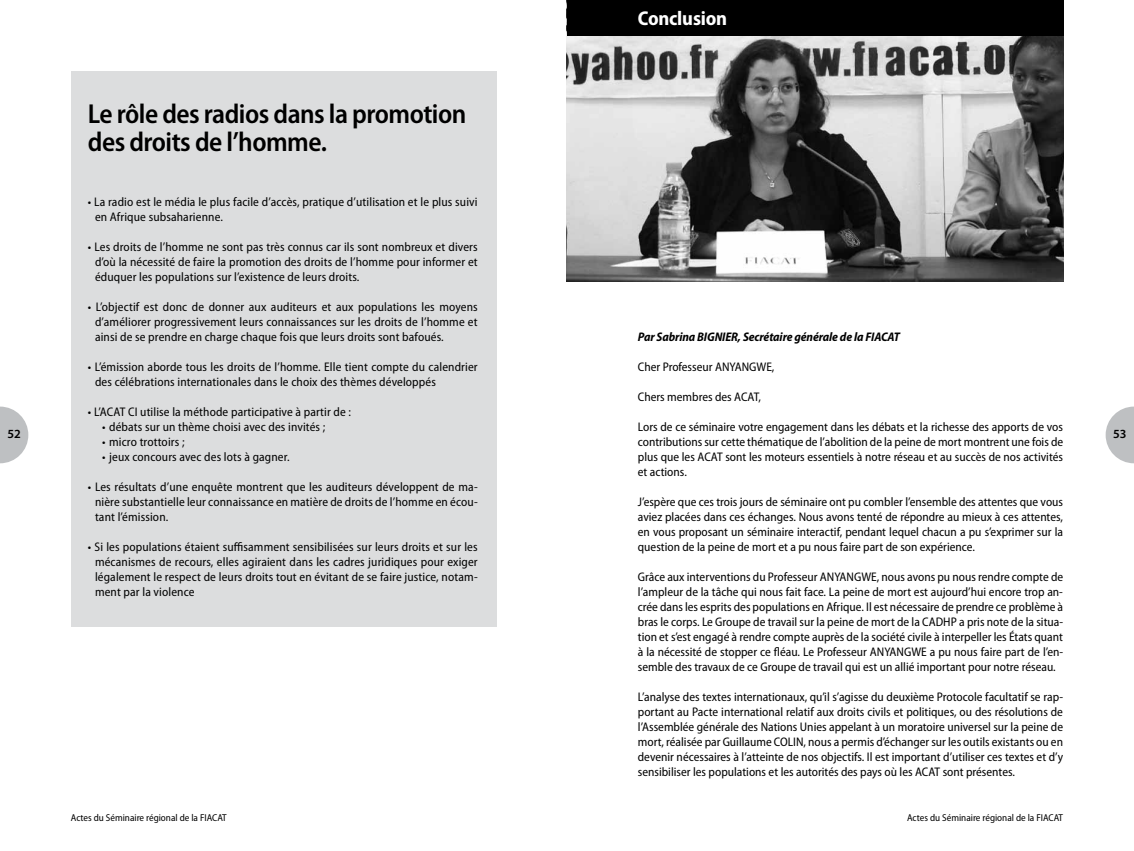
<style>
.page{position:relative;width:1134px;height:851px;background:#fff}
.page>*{position:absolute;margin:0;border:0;box-sizing:border-box;transform-origin:0 0}
.t1{font:600 semi-condensed 27.5px/27.5px "Myriad Pro";letter-spacing:-.02em;color:#000}
.t2{font:700 semi-condensed 20px "Myriad Pro";color:#fff}
.t3{font:semi-condensed 12.5px/15px "Myriad Pro";letter-spacing:.01em;color:#000;text-align:justify}
.t4{font:italic 700 semi-condensed 12.5px "Myriad Pro";letter-spacing:-.01em;color:#000}
.t5{font:600 12.5px "Myriad Pro";color:#000}
.t6{font:semi-condensed 10px "Myriad Pro";color:#000}
</style>
<div class="page">
<svg style="left:0;top:406px;width:28px;height:57px"></svg>
<svg style="left:1106px;top:406px;width:28px;height:57px"></svg>
<div style="left:71px;top:71px;width:425px;height:555px;background:#dcddde"></div>
<img style="left:567px;top:35px;width:496px;height:246px">
<div style="left:567px;top:0;width:496px;height:35px;background:#000"></div>
<p class="t5" style="left:7px;top:426px;width:15px">52</p>
<h1 class="t1" style="left:88px;top:100px;width:380px">Le rôle des radios dans la promotion des droits de l’homme.</h1>
<p class="t3" style="left:95px;top:194px;width:384px;text-indent:-7px">• La radio est le média le plus facile d’accès, pratique d’utilisation et le plus suivi en Afrique subsaharienne.</p>
<p class="t3" style="left:95px;top:239px;width:384px;text-indent:-7px">• Les droits de l’homme ne sont pas très connus car ils sont nombreux et divers d’où la nécessité de faire la promotion des droits de l’homme pour informer et éduquer les populations sur l’existence de leurs droits.</p>
<p class="t3" style="left:95px;top:299px;width:384px;text-indent:-7px">• L’objectif est donc de donner aux auditeurs et aux populations les moyens d’améliorer progressivement leurs connaissances sur les droits de l’homme et ainsi de se prendre en charge chaque fois que leurs droits sont bafoués.</p>
<p class="t3" style="left:95px;top:359px;width:384px;text-indent:-7px">• L’émission aborde tous les droits de l’homme. Elle tient compte du calendrier des célébrations internationales dans le choix des thèmes développés</p>
<p class="t3" style="left:88px;top:404px;width:265px">• L’ACAT CI utilise la méthode participative à partir de :</p>
<p class="t3" style="left:102px;top:419px;width:225px">• débats sur un thème choisi avec des invités ;</p>
<p class="t3" style="left:102px;top:434px;width:84px">• micro trottoirs ;</p>
<p class="t3" style="left:102px;top:449px;width:189px">• jeux concours avec des lots à gagner.</p>
<p class="t3" style="left:95px;top:479px;width:384px;text-indent:-7px">• Les résultats d’une enquête montrent que les auditeurs développent de ma&shy;nière substantielle leur connaissance en matière de droits de l’homme en écou&shy;tant l’émission.</p>
<p class="t3" style="left:95px;top:539px;width:384px;text-indent:-7px">• Si les populations étaient suffisamment sensibilisées sur leurs droits et sur les mécanismes de recours, elles agiraient dans les cadres juridiques pour exiger légalement le respect de leurs droits tout en évitant de se faire justice, notam&shy;ment par la violence</p>
<h2 class="t2" style="left:638px;top:7px;width:91px">Conclusion</h2>
<p class="t4" style="left:638px;top:330px;width:263px">Par Sabrina BIGNIER, Secrétaire générale de la FIACAT</p>
<p class="t3" style="left:638px;top:359px;width:138px">Cher Professeur ANYANGWE,</p>
<p class="t3" style="left:638px;top:389px;width:125px">Chers membres des ACAT,</p>
<p class="t3" style="left:638px;top:419px;width:427px">Lors de ce séminaire votre engagement dans les débats et la richesse des apports de vos contributions sur cette thématique de l’abolition de la peine de mort montrent une fois de plus que les ACAT sont les moteurs essentiels à notre réseau et au succès de nos activités et actions.</p>
<p class="t3" style="left:638px;top:494px;width:427px">J’espère que ces trois jours de séminaire ont pu combler l’ensemble des attentes que vous aviez placées dans ces échanges. Nous avons tenté de répondre au mieux à ces attentes, en vous proposant un séminaire interactif, pendant lequel chacun a pu s’exprimer sur la question de la peine de mort et a pu nous faire part de son expérience.</p>
<p class="t3" style="left:638px;top:569px;width:427px">Grâce aux interventions du Professeur ANYANGWE, nous avons pu nous rendre compte de l’ampleur de la tâche qui nous fait face. La peine de mort est aujourd’hui encore trop an&shy;crée dans les esprits des populations en Afrique. Il est nécessaire de prendre ce problème à bras le corps. Le Groupe de travail sur la peine de mort de la CADHP a pris note de la situa&shy;tion et s’est engagé à rendre compte auprès de la société civile à interpeller les États quant à la nécessité de stopper ce fléau. Le Professeur ANYANGWE a pu nous faire part de l’en&shy;semble des travaux de ce Groupe de travail qui est un allié important pour notre réseau.</p>
<p class="t3" style="left:638px;top:689px;width:427px">L’analyse des textes internationaux, qu’il s’agisse du deuxième Protocole facultatif se rap&shy;portant au Pacte international relatif aux droits civils et politiques, ou des résolutions de l’Assemblée générale des Nations Unies appelant à un moratoire universel sur la peine de mort, réalisée par Guillaume COLIN, nous a permis d’échanger sur les outils existants ou en devenir nécessaires à l’atteinte de nos objectifs. Il est important d’utiliser ces textes et d’y sensibiliser les populations et les autorités des pays où les ACAT sont présentes.</p>
<p class="t6" style="left:71px;top:812px;width:157px">Actes du Séminaire régional de la FIACAT</p>
<p class="t6" style="left:907px;top:812px;width:157px">Actes du Séminaire régional de la FIACAT</p>
<p class="t5" style="left:1113px;top:426px;width:15px">53</p>
</div>
